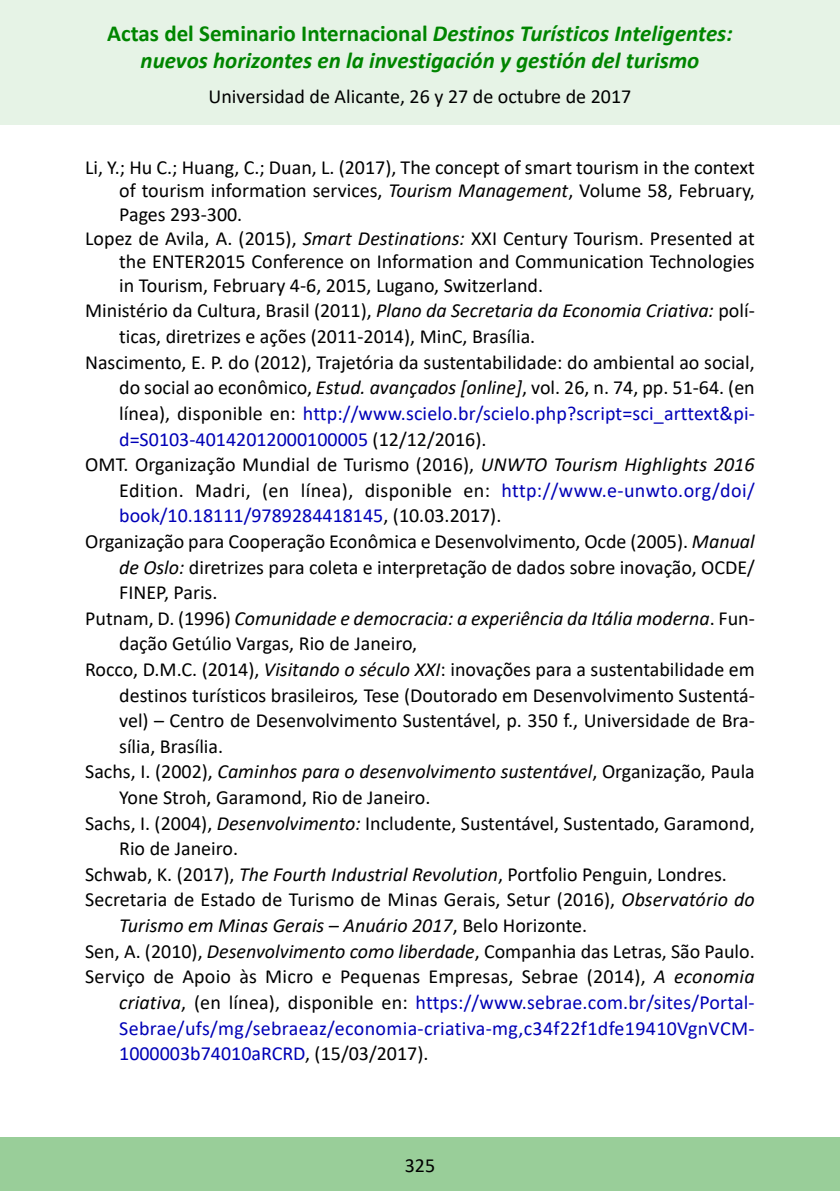
<style>
.page{position:relative;width:840px;height:1191px;background:#fff}
.page>*{position:absolute;margin:0;border:0;box-sizing:border-box;transform-origin:0 0}
.t1{font:italic 700 23px/27.6px "Calibri";color:#008500;text-align:center}
.t2{font:20px "Calibri";color:#000}
.t3{font:20px "Calibri";letter-spacing:.005em;color:#0000b7}
.t4{font:italic 20px "Calibri";color:#000}
.t5{font:20px "Calibri";letter-spacing:.02em;color:#000}
.s1{font-style:normal}
.s2{font-style:italic}
.s3{color:#000}
.s4{color:#0000b7}
.s5{font-style:italic;color:#000}
</style>
<div class="page">
<div style="left:0;top:0;width:839px;height:125px;background:#e6f3e6"></div>
<div style="left:0;top:1137px;width:839px;height:54px;background:#99ce99"></div>
<p class="t1" style="left:107px;top:19px;width:626px"><span class="s1">Actas del Seminario Internacional</span> Destinos Turísticos Inteligentes: nuevos horizontes en la investigación y gestión del turismo</p>
<p class="t2" style="left:208px;top:82px;width:424px">Universidad de Alicante, 26 y 27 de octubre de 2017</p>
<p class="t2" style="left:85px;top:153px;width:670px">Li, Y.; Hu C.; Huang, C.; Duan, L. (2017), The concept of smart tourism in the context</p>
<p class="t2" style="left:119px;top:177px;width:636px">of tourism information services, <span class="s2">Tourism Management</span>, Volume 58, February,</p>
<p class="t2" style="left:119px;top:200px;width:125px">Pages 293-300.</p>
<p class="t2" style="left:85px;top:224px;width:670px">Lopez de Avila, A. (2015), <span class="s2">Smart Destinations:</span> XXI Century Tourism. Presented at</p>
<p class="t2" style="left:119px;top:248px;width:636px">the ENTER2015 Conference on Information and Communication Technologies</p>
<p class="t2" style="left:119px;top:271px;width:425px">in Tourism, February 4-6, 2015, Lugano, Switzerland.</p>
<p class="t2" style="left:85px;top:297px;width:670px">Ministério da Cultura, Brasil (2011), <span class="s2">Plano da Secretaria da Economia Criativa:</span> polí-</p>
<p class="t2" style="left:119px;top:322px;width:417px">ticas, diretrizes e ações (2011-2014), MinC, Brasília.</p>
<p class="t2" style="left:85px;top:348px;width:670px">Nascimento, E. P. do (2012), Trajetória da sustentabilidade: do ambiental ao social,</p>
<p class="t2" style="left:119px;top:374px;width:636px">do social ao econômico, <span class="s2">Estud. avançados [online]</span>, vol. 26, n. 74, pp. 51-64. (en</p>
<p class="t3" style="left:119px;top:399px;width:636px"><span class="s3">línea), disponible en:</span> http://www.scielo.br/scielo.php?script=sci_arttext&amp;pi-</p>
<p class="t3" style="left:119px;top:425px;width:368px">d=S0103-40142012000100005 <span class="s3">(12/12/2016).</span></p>
<p class="t2" style="left:85px;top:450px;width:670px">OMT. Organização Mundial de Turismo (2016), <span class="s2">UNWTO Tourism Highlights 2016</span></p>
<p class="t5" style="left:119px;top:476px;width:636px">Edition. Madri, (en línea), disponible en: <span class="s4">http://www.e-unwto.org/doi/</span></p>
<p class="t3" style="left:119px;top:502px;width:383px">book/10.18111/9789284418145<span class="s3">, (10.03.2017).</span></p>
<p class="t2" style="left:85px;top:527px;width:670px">Organização para Cooperação Econômica e Desenvolvimento, Ocde (2005). <span class="s2">Manual</span></p>
<p class="t2" style="left:119px;top:553px;width:636px"><span class="s2">de Oslo:</span> diretrizes para coleta e interpretação de dados sobre inovação, OCDE/</p>
<p class="t2" style="left:119px;top:578px;width:100px">FINEP, Paris.</p>
<p class="t4" style="left:85px;top:604px;width:670px"><span class="s1">Putnam, D. (1996)</span> Comunidade e democracia: a experiência da Itália moderna<span class="s1">. Fun-</span></p>
<p class="t2" style="left:119px;top:630px;width:299px">dação Getúlio Vargas, Rio de Janeiro,</p>
<p class="t2" style="left:85px;top:655px;width:670px">Rocco, D.M.C. (2014), <span class="s2">Visitando o século XXI</span>: inovações para a sustentabilidade em</p>
<p class="t2" style="left:119px;top:681px;width:636px">destinos turísticos brasileiros<span class="s2">,</span> Tese (Doutorado em Desenvolvimento Sustentá-</p>
<p class="t2" style="left:119px;top:706px;width:636px">vel) – Centro de Desenvolvimento Sustentável, p. 350 f., Universidade de Bra-</p>
<p class="t2" style="left:119px;top:732px;width:105px">sília, Brasília.</p>
<p class="t4" style="left:85px;top:758px;width:670px"><span class="s1">Sachs, I. (2002),</span> Caminhos para o desenvolvimento sustentável<span class="s1">, Organização, Paula</span></p>
<p class="t2" style="left:119px;top:783px;width:313px">Yone Stroh, Garamond, Rio de Janeiro.</p>
<p class="t2" style="left:85px;top:809px;width:670px">Sachs, I. (2004), <span class="s2">Desenvolvimento:</span> Includente, Sustentável, Sustentado, Garamond,</p>
<p class="t2" style="left:119px;top:834px;width:120px">Rio de Janeiro.</p>
<p class="t2" style="left:85px;top:860px;width:643px">Schwab, K. (2017), <span class="s2">The Fourth Industrial Revolution</span>, Portfolio Penguin, Londres.</p>
<p class="t2" style="left:85px;top:886px;width:671px">Secretaria de Estado de Turismo de Minas Gerais, Setur (2016), <span class="s2">Observatório do</span></p>
<p class="t4" style="left:119px;top:911px;width:469px">Turismo em Minas Gerais – Anuário 2017<span class="s1">, Belo Horizonte.</span></p>
<p class="t2" style="left:85px;top:937px;width:670px">Sen, A. (2010), <span class="s2">Desenvolvimento como liberdade</span>, Companhia das Letras, São Paulo.</p>
<p class="t2" style="left:85px;top:962px;width:670px">Serviço de Apoio às Micro e Pequenas Empresas, Sebrae (2014), <span class="s2">A economia</span></p>
<p class="t3" style="left:119px;top:988px;width:636px"><span class="s5">criativa</span><span class="s3">, (en línea), disponible en:</span> https://www.sebrae.com.br/sites/Portal-</p>
<p class="t3" style="left:119px;top:1014px;width:636px">Sebrae/ufs/mg/sebraeaz/economia-criativa-mg,c34f22f1dfe19410VgnVCM-</p>
<p class="t3" style="left:119px;top:1039px;width:310px">1000003b74010aRCRD<span class="s3">, (15/03/2017).</span></p>
<p class="t2" style="left:404px;top:1151px;width:32px">325</p>
</div>
